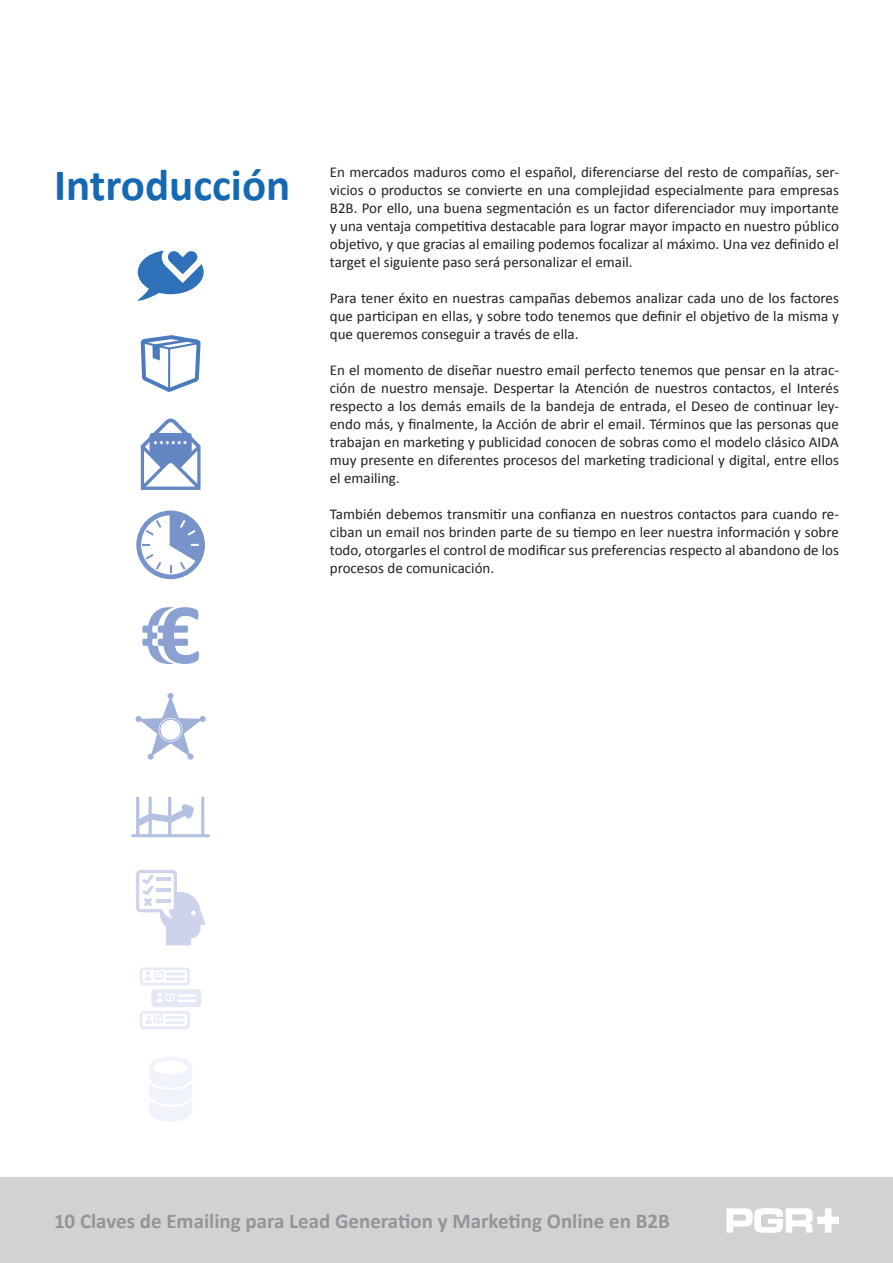
<style>
.page{position:relative;width:893px;height:1263px;background:#fff}
.page>*{position:absolute;margin:0;border:0;box-sizing:border-box;transform-origin:0 0}
.t1{font:700 45px "Calibri";color:#1568b2}
.t2{font:700 21px "Calibri";color:#939598}
.t3{font:15px/18px "Calibri";color:#231f20;text-align:justify}
</style>
<div class="page">
<div style="left:0;top:1178px;width:893px;height:85px;background:#d1d2d4"></div>
<svg style="left:726px;top:1208px;width:113px;height:25px"></svg>
<svg style="left:137px;top:250px;width:67px;height:51px"></svg>
<svg style="left:141px;top:335px;width:60px;height:57px"></svg>
<svg style="left:136px;top:510px;width:69px;height:69px"></svg>
<svg style="left:142px;top:607px;width:57px;height:57px"></svg>
<svg style="left:141px;top:418px;width:60px;height:72px"></svg>
<svg style="left:131px;top:796px;width:79px;height:41px"></svg>
<svg style="left:136px;top:870px;width:69px;height:75px"></svg>
<svg style="left:136px;top:693px;width:70px;height:67px"></svg>
<svg style="left:149px;top:1057px;width:43px;height:64px"></svg>
<svg style="left:140px;top:967px;width:61px;height:62px"></svg>
<p class="t1" style="left:54px;top:156px;width:238px">Introducción</p>
<p class="t3" style="left:330px;top:163px;width:511px">En mercados maduros como el español, diferenciarse del resto de compañías, ser&shy;vicios o productos se convierte en una complejidad especialmente para empresas B2B. Por ello, una buena segmentación es un factor diferenciador muy importante y una ventaja competitiva destacable para lograr mayor impacto en nuestro público objetivo, y que gracias al emailing podemos focalizar al máximo. Una vez definido el target el siguiente paso será personalizar el email.</p>
<p class="t3" style="left:330px;top:289px;width:511px">Para tener éxito en nuestras campañas debemos analizar cada uno de los factores que participan en ellas, y sobre todo tenemos que definir el objetivo de la misma y que queremos conseguir a través de ella.</p>
<p class="t3" style="left:330px;top:361px;width:511px">En el momento de diseñar nuestro email perfecto tenemos que pensar en la atrac&shy;ción de nuestro mensaje. Despertar la Atención de nuestros contactos, el Interés respecto a los demás emails de la bandeja de entrada, el Deseo de continuar ley&shy;endo más, y finalmente, la Acción de abrir el email. Términos que las personas que trabajan en marketing y publicidad conocen de sobras como el modelo clásico AIDA muy presente en diferentes procesos del marketing tradicional y digital, entre ellos el emailing.</p>
<p class="t3" style="left:330px;top:505px;width:511px">También debemos transmitir una confianza en nuestros contactos para cuando re&shy;ciban un email nos brinden parte de su tiempo en leer nuestra información y sobre todo, otorgarles el control de modificar sus preferencias respecto al abandono de los procesos de comunicación.</p>
<h2 class="t2" style="left:54px;top:1208px;width:617px">10 Claves de Emailing para Lead Generation y Marketing Online en B2B</h2>
</div>
